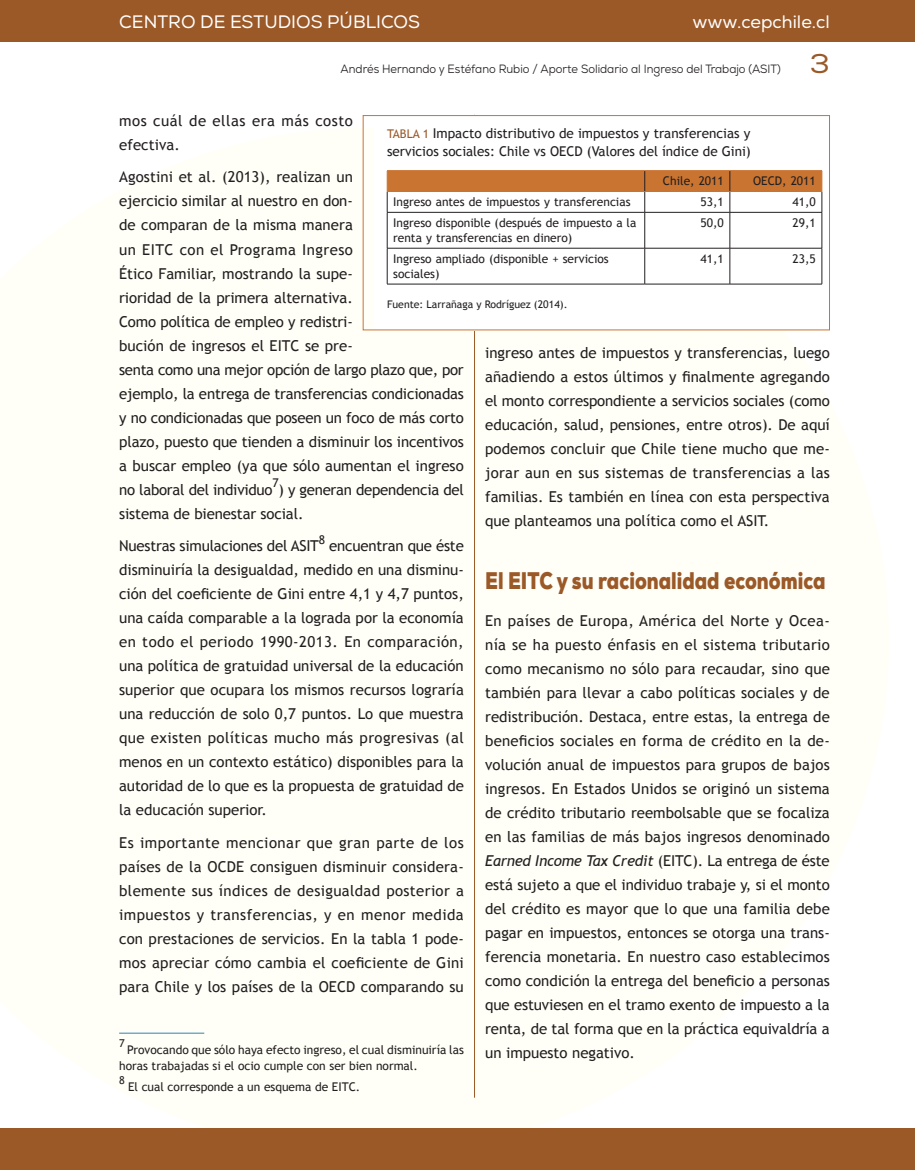
<style>
.page{position:relative;width:915px;height:1170px;background:#fff}
.page>*{position:absolute;margin:0;border:0;box-sizing:border-box;transform-origin:0 0}
.t1{font:27px "Nexa";color:#9b5928;scale:1.1 1}
._12_sub1{font:900 24px "Nexa";color:#9b5928;scale:.8 1}
.t2{font:18px "Nexa";color:#fff}
._07_texto_GENERAL{font:15px/24px "Trebuchet MS";letter-spacing:-.005em;color:#231f20;text-align:justify}
._07_texto_GENERAL-2{font:15px/24px "Trebuchet MS";letter-spacing:.035em;color:#231f20}
._18_titulo_cuadr_gra{font:13.5px/18px "Trebuchet MS";color:#231f20}
._21_texto_cuadro{font:12px/15px "Trebuchet MS";color:#231f20}
._15_nota{font:12px/16.5px "Trebuchet MS";color:#231f20}
.t3{font:12px "Nexa";color:#231f20;scale:.93 1}
._07_texto_GENERAL-3{font:12px "Trebuchet MS";color:#231f20}
._15_nota-2{font:10.8px "Trebuchet MS";color:#231f20}
._22_fuente{font:10.5px "Trebuchet MS";color:#231f20}
.s1{font-size:12px;color:#9b5928}
.s2{font-style:italic}
</style>
<div class="page">
<hr style="left:474px;top:115px;width:1px;height:982px;background:#9b5928">
<div style="left:0;top:0;width:914px;height:41px;background:#9b5928"></div>
<div style="left:0;top:1128px;width:914px;height:41px;background:#9b5928"></div>
<div style="left:374px;top:115px;width:437px;height:215px;background:#fff"></div>
<hr style="left:387px;top:248px;width:1px;height:36px;background:#231f20">
<hr style="left:821px;top:248px;width:1px;height:36px;background:#231f20">
<hr style="left:387px;top:284px;width:257px;height:1px;background:#231f20">
<hr style="left:729px;top:284px;width:92px;height:1px;background:#231f20">
<hr style="left:387px;top:212px;width:257px;height:1px;background:#231f20">
<hr style="left:387px;top:212px;width:1px;height:36px;background:#231f20">
<hr style="left:644px;top:212px;width:85px;height:1px;background:#231f20">
<hr style="left:729px;top:212px;width:92px;height:1px;background:#231f20">
<hr style="left:821px;top:212px;width:1px;height:36px;background:#231f20">
<hr style="left:387px;top:248px;width:257px;height:1px;background:#231f20">
<hr style="left:644px;top:248px;width:85px;height:1px;background:#231f20">
<hr style="left:729px;top:248px;width:92px;height:1px;background:#231f20">
<hr style="left:644px;top:212px;width:1px;height:36px;background:#231f20">
<hr style="left:729px;top:212px;width:1px;height:36px;background:#231f20">
<hr style="left:644px;top:248px;width:1px;height:36px;background:#231f20">
<hr style="left:729px;top:248px;width:1px;height:36px;background:#231f20">
<hr style="left:644px;top:284px;width:85px;height:1px;background:#231f20">
<hr style="left:387px;top:170px;width:257px;height:1px;background:#c97431">
<hr style="left:644px;top:170px;width:85px;height:1px;background:#c97431">
<hr style="left:729px;top:170px;width:92px;height:1px;background:#c97431">
<svg style="left:387px;top:171px;width:435px;height:41px"></svg>
<hr style="left:387px;top:191px;width:257px;height:1px;background:#c97431">
<hr style="left:644px;top:191px;width:85px;height:1px;background:#c97431">
<hr style="left:729px;top:191px;width:92px;height:1px;background:#c97431">
<hr style="left:119px;top:1032px;width:85px;height:1px;background:#2d86ad">
<div style="left:362px;top:115px;width:467px;height:215px;border:1px solid #c97431"></div>
<p class="t2" style="left:119px;top:11px;width:302px">CENTRO DE ESTUDIOS PÚBLICOS</p>
<p class="t2" style="left:692px;top:11px;width:139px">www.cepchile.cl</p>
<p class="t3" style="left:340px;top:62px;width:475px">Andrés Hernando y Estéfano Rubio / Aporte Solidario al Ingreso del Trabajo (ASIT)</p>
<p class="t1" style="left:809px;top:47px;width:20px">3</p>
<p class="_07_texto_GENERAL-2" style="left:119px;top:109px;width:235px">mos cuál de ellas era más costo efectiva.</p>
<p class="_07_texto_GENERAL" style="left:119px;top:165px;width:346px;text-align:left">Agostini et al. (2013), realizan un<br>ejercicio similar al nuestro en don-<br>de comparan de la misma manera<br>un EITC con el Programa Ingreso<br>Ético Familiar, mostrando la supe-<br>rioridad de la primera alternativa.<br>Como política de empleo y redistri-<br>bución de ingresos el EITC se pre-<br>senta como una mejor opción de largo plazo que, por ejemplo, la entrega de transferencias condicionadas y no condicionadas que poseen un foco de más corto plazo, puesto que tienden a disminuir los incentivos a buscar empleo (ya que sólo aumentan el ingreso no laboral del individuo ) y generan dependencia del</p>
<p class="_18_titulo_cuadr_gra" style="left:387px;top:124px;width:365px"><span class="s1">TABLA 1</span> Impacto distributivo de impuestos y transferencias y servicios sociales: Chile vs OECD (Valores del índice de Gini)</p>
<p class="_21_texto_cuadro" style="left:662px;top:174px;width:62px">Chile, 2011</p>
<p class="_21_texto_cuadro" style="left:753px;top:174px;width:64px">OECD, 2011</p>
<p class="_21_texto_cuadro" style="left:393px;top:195px;width:239px">Ingreso antes de impuestos y transferencias</p>
<p class="_21_texto_cuadro" style="left:700px;top:195px;width:25px">53,1</p>
<p class="_21_texto_cuadro" style="left:792px;top:195px;width:25px">41,0</p>
<p class="_21_texto_cuadro" style="left:393px;top:215px;width:245px">Ingreso disponible (después de impuesto a la renta y transferencias en dinero)</p>
<p class="_21_texto_cuadro" style="left:700px;top:215px;width:25px">50,0</p>
<p class="_21_texto_cuadro" style="left:792px;top:215px;width:25px">29,1</p>
<p class="_21_texto_cuadro" style="left:393px;top:251px;width:217px">Ingreso ampliado (disponible + servicios sociales)</p>
<p class="_21_texto_cuadro" style="left:700px;top:251px;width:25px">41,1</p>
<p class="_21_texto_cuadro" style="left:792px;top:251px;width:25px">23,5</p>
<p class="_22_fuente" style="left:387px;top:298px;width:182px">Fuente: Larrañaga y Rodríguez (2014).</p>
<p class="_07_texto_GENERAL" style="left:485px;top:341px;width:346px">ingreso antes de impuestos y transferencias, luego añadiendo a estos últimos y finalmente agregando el monto correspondiente a servicios sociales (como educación, salud, pensiones, entre otros). De aquí podemos concluir que Chile tiene mucho que me&shy;jorar aun en sus sistemas de transferencias a las familias. Es también en línea con esta perspectiva que planteamos una política como el ASIT.</p>
<p class="_07_texto_GENERAL-3" style="left:272px;top:476px;width:8px">7</p>
<p class="_07_texto_GENERAL" style="left:119px;top:501px;width:186px">sistema de bienestar social.</p>
<p class="_07_texto_GENERAL" style="left:119px;top:534px;width:201px">Nuestras simulaciones del ASIT</p>
<p class="_07_texto_GENERAL-3" style="left:319px;top:532px;width:8px">8</p>
<p class="_07_texto_GENERAL" style="left:119px;top:534px;width:346px;text-indent:210px">encuentran que éste disminuiría la desigualdad, medido en una disminu&shy;ción del coeficiente de Gini entre 4,1 y 4,7 puntos, una caída comparable a la lograda por la economía en todo el periodo 1990-2013. En comparación, una política de gratuidad universal de la educación superior que ocupara los mismos recursos lograría una reducción de solo 0,7 puntos. Lo que muestra que existen políticas mucho más progresivas (al menos en un contexto estático) disponibles para la autoridad de lo que es la propuesta de gratuidad de la educación superior.</p>
<p class="_07_texto_GENERAL" style="left:119px;top:830px;width:346px">Es importante mencionar que gran parte de los países de la OCDE consiguen disminuir considera&shy;blemente sus índices de desigualdad posterior a impuestos y transferencias, y en menor medida con prestaciones de servicios. En la tabla 1 pode&shy;mos apreciar cómo cambia el coeficiente de Gini para Chile y los países de la OECD comparando su</p>
<p class="_12_sub1" style="left:485px;top:565px;width:427px">El EITC y su racionalidad económica</p>
<p class="_07_texto_GENERAL" style="left:485px;top:608px;width:346px">En países de Europa, América del Norte y Ocea&shy;nía se ha puesto énfasis en el sistema tributario como mecanismo no sólo para recaudar, sino que también para llevar a cabo políticas sociales y de redistribución. Destaca, entre estas, la entrega de beneficios sociales en forma de crédito en la de&shy;volución anual de impuestos para grupos de bajos ingresos. En Estados Unidos se originó un sistema de crédito tributario reembolsable que se focaliza en las familias de más bajos ingresos denominado <span class="s2">Earned Income Tax Credit</span> (EITC). La entrega de éste está sujeto a que el individuo trabaje y, si el monto del crédito es mayor que lo que una familia debe pagar en impuestos, entonces se otorga una trans&shy;ferencia monetaria. En nuestro caso establecimos como condición la entrega del beneficio a personas que estuviesen en el tramo exento de impuesto a la renta, de tal forma que en la práctica equivaldría a un impuesto negativo.</p>
<p class="_15_nota-2" style="left:119px;top:1036px;width:7px">7</p>
<p class="_15_nota" style="left:119px;top:1041px;width:346px;text-indent:8px">Provocando que sólo haya efecto ingreso, el cual disminuiría las horas trabajadas si el ocio cumple con ser bien normal.</p>
<p class="_15_nota-2" style="left:119px;top:1074px;width:7px">8</p>
<p class="_15_nota" style="left:128px;top:1078px;width:233px">El cual corresponde a un esquema de EITC.</p>
</div>
